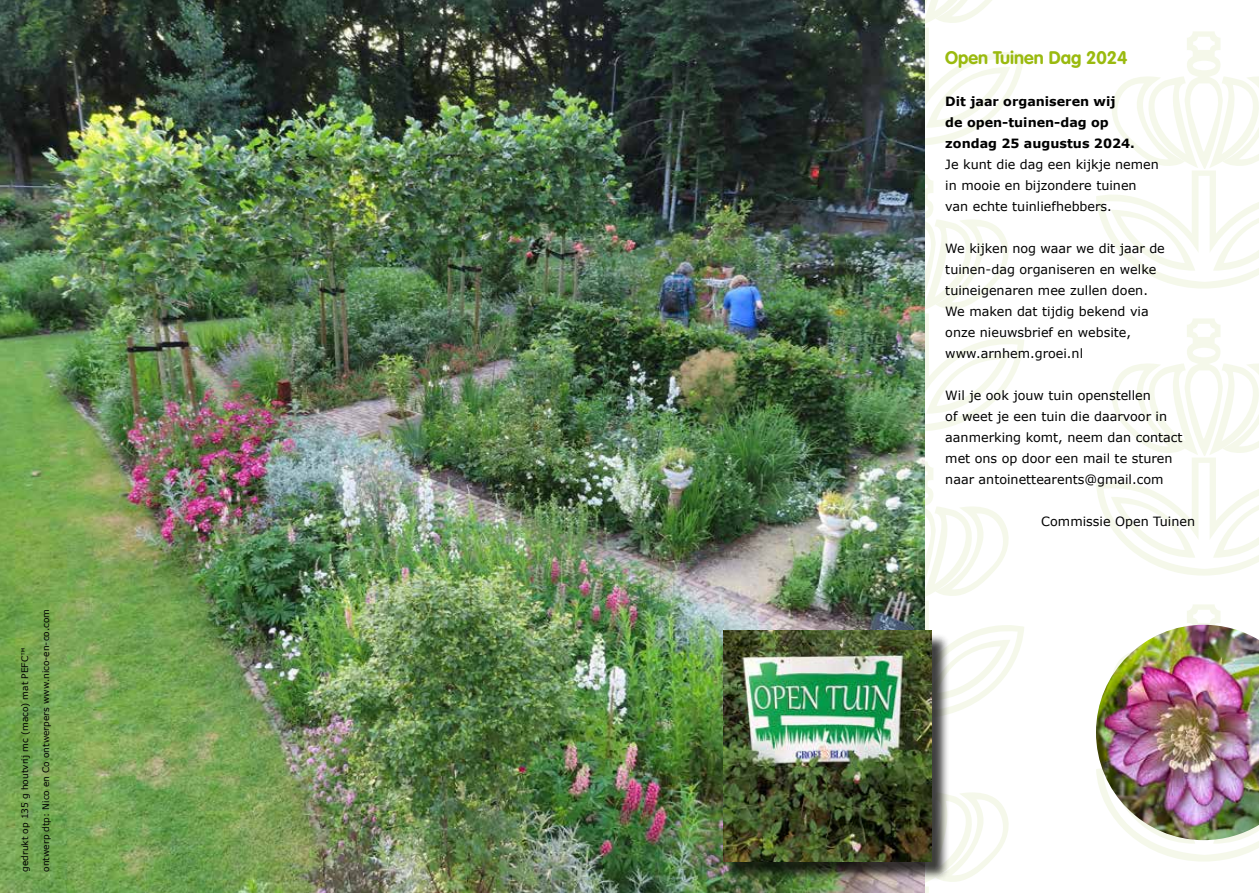
<style>
.page{position:relative;width:1259px;height:893px;background:#fff}
.page>*{position:absolute;margin:0;border:0;box-sizing:border-box;transform-origin:0 0}
.t1{font:700 18px "VAG Rounded LTCYR";color:#9aba0f}
.t2{font:12.75px/21px "Verdana";color:#000}
.t3{font:700 12.75px/21px "Verdana";color:#000}
.t4{font:9px "Verdana";color:#000}
</style>
<div class="page">
<svg style="left:924px;top:174px;width:100px;height:258px"></svg>
<svg style="left:1096px;top:31px;width:163px;height:258px"></svg>
<svg style="left:924px;top:0;width:100px;height:146px"></svg>
<svg style="left:924px;top:461px;width:100px;height:253px"></svg>
<svg style="left:1137px;top:604px;width:122px;height:258px"></svg>
<svg style="left:924px;top:792px;width:85px;height:101px"></svg>
<svg style="left:1096px;top:318px;width:163px;height:258px"></svg>
<img style="left:0;top:0;width:924px;height:893px">
<div style="left:725px;top:633px;width:225px;height:247px;background:#000;opacity:.75"></div>
<img style="left:723px;top:631px;width:208px;height:231px">
<img style="left:1096px;top:625px;width:163px;height:215px">
<p class="t4" style="left:19px;top:872px;width:226px;rotate:-90deg">gedrukt op 135 g houtvrij mc (maco) mat PEFC™</p>
<p class="t4" style="left:40px;top:872px;width:264px;rotate:-90deg">ontwerp dtp: Nico en Co ontwerpers www.nico-en-co.com</p>
<h1 class="t1" style="left:945px;top:46px;width:184px">Open Tuinen Dag 2024</h1>
<p class="t3" style="left:945px;top:91px;width:191px">Dit jaar organiseren wij de open-tuinen-dag op zondag 25 augustus 2024.</p>
<p class="t2" style="left:945px;top:154px;width:215px">Je kunt die dag een kijkje nemen in mooie en bijzondere tuinen van echte tuinliefhebbers.</p>
<p class="t2" style="left:945px;top:238px;width:221px">We kijken nog waar we dit jaar de tuinen-dag organiseren en welke tuineigenaren mee zullen doen.<br>We maken dat tijdig bekend via onze nieuwsbrief en website, www.arnhem.groei.nl</p>
<p class="t2" style="left:945px;top:385px;width:239px">Wil je ook jouw tuin openstellen<br>of weet je een tuin die daarvoor in aanmerking komt, neem dan contact met ons op door een mail te sturen naar antoinettearents@gmail.com</p>
<p class="t2" style="left:1041px;top:511px;width:155px">Commissie Open Tuinen</p>
</div>
